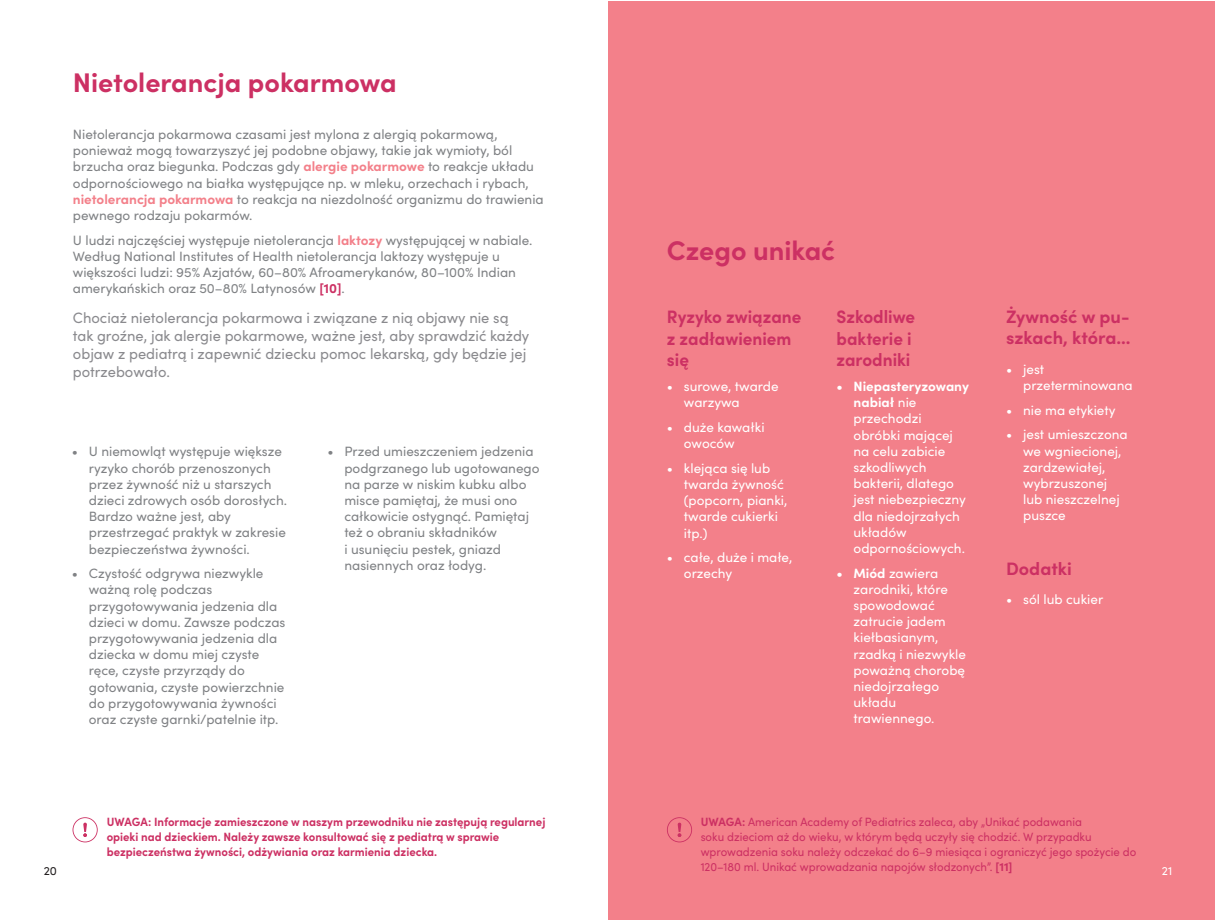
<style>
.page{position:relative;width:1215px;height:920px;background:#fff}
.page>*{position:absolute;margin:0;border:0;box-sizing:border-box;transform-origin:0 0}
.t1{font:700 27px "Sofia Pro";color:#cc3063}
.H3_Red{font:700 18px/21.6px "Sofia Pro";color:#cc3063;scale:.95 1}
.H3_Red-2{font:700 18px/21px "Sofia Pro";color:#cc3063}
.Body_copy{font:15px/18px "Sofia Pro";color:#8a8a8e}
.Base{font:13.5px/16.2px "Sofia Pro";color:#808285}
.t2{font:13.5px/16.2px "Sofia Pro";color:#fff}
.t3{font:12px/15px "Sofia Pro";color:#cc3063;scale:.95 1}
.t4{font:700 12px/15px "Sofia Pro";color:#cc3063;scale:.95 1}
.t5{font:12px "Sofia Pro";color:#231f20}
.t6{font:12px "Sofia Pro";color:#fff}
.s1{font-weight:700;color:#f3808a}
.s2{font-weight:700;color:#cc3063}
.s3{font-weight:700}
</style>
<div class="page">
<svg style="left:73px;top:817px;width:25px;height:25px"></svg>
<div style="left:608px;top:2px;width:607px;height:918px;background:#f3808a"></div>
<svg style="left:667px;top:817px;width:25px;height:25px"></svg>
<p class="t1" style="left:73px;top:62px;width:325px">Nietolerancja pokarmowa</p>
<p class="Base" style="left:73px;top:125px;width:472px">Nietolerancja pokarmowa czasami jest mylona z alergią pokarmową, ponieważ mogą towarzyszyć jej podobne objawy, takie jak wymioty, ból brzucha oraz biegunka. Podczas gdy <span class="s1">alergie pokarmowe</span> to reakcje układu odpornościowego na białka występujące np. w mleku, orzechach i rybach, <span class="s1">nietolerancja pokarmowa</span> to reakcja na niezdolność organizmu do trawienia pewnego rodzaju pokarmów.</p>
<p class="Base" style="left:73px;top:231px;width:461px">U ludzi najczęściej występuje nietolerancja <span class="s1">laktozy</span> występującej w nabiale.<br>Według National Institutes of Health nietolerancja laktozy występuje u większości ludzi: 95% Azjatów, 60–80% Afroamerykanów, 80–100% Indian amerykańskich oraz 50–80% Latynosów <span class="s2">[10]</span>.</p>
<p class="Body_copy" style="left:73px;top:308px;width:458px">Chociaż nietolerancja pokarmowa i związane z nią objawy nie są tak groźne, jak alergie pokarmowe, ważne jest, aby sprawdzić każdy objaw z pediatrą i zapewnić dziecku pomoc lekarską, gdy będzie jej potrzebowało.</p>
<p class="Base" style="left:89px;top:443px;width:200px;text-indent:-17px">• U niemowląt występuje większe ryzyko chorób przenoszonych przez żywność niż u starszych dzieci zdrowych osób dorosłych.<br>Bardzo ważne jest, aby przestrzegać praktyk w zakresie bezpieczeństwa żywności.</p>
<p class="Base" style="left:89px;top:565px;width:198px;text-indent:-17px">• Czystość odgrywa niezwykle ważną rolę podczas przygotowywania jedzenia dla dzieci w domu. Zawsze podczas przygotowywania jedzenia dla dziecka w domu miej czyste ręce, czyste przyrządy do gotowania, czyste powierzchnie do przygotowywania żywności oraz czyste garnki/patelnie itp.</p>
<p class="Base" style="left:344px;top:443px;width:197px;text-indent:-17px">• Przed umieszczeniem jedzenia podgrzanego lub ugotowanego na parze w niskim kubku albo misce pamiętaj, że musi ono całkowicie ostygnąć. Pamiętaj też o obraniu składników<br>i usunięciu pestek, gniazd nasiennych oraz łodyg.</p>
<p class="t1" style="left:667px;top:229px;width:170px">Czego unikać</p>
<p class="H3_Red" style="left:667px;top:304px;width:143px">Ryzyko związane z zadławieniem się</p>
<p class="t2" style="left:684px;top:377px;width:96px;text-indent:-17px">• surowe, twarde warzywa</p>
<p class="t2" style="left:684px;top:418px;width:82px;text-indent:-17px">• duże kawałki owoców</p>
<p class="t2" style="left:684px;top:459px;width:105px;text-indent:-17px">• klejąca się lub twarda żywność (popcorn, pianki, twarde cukierki itp.)</p>
<p class="t2" style="left:684px;top:549px;width:110px;text-indent:-17px">• całe, duże i małe, orzechy</p>
<p class="H3_Red" style="left:837px;top:304px;width:84px">Szkodliwe bakterie i zarodniki</p>
<p class="t2" style="left:854px;top:377px;width:117px;text-indent:-17px"><span class="s3">• Niepasteryzowany nabiał</span> nie przechodzi obróbki mającej na celu zabicie szkodliwych bakterii, dlatego jest niebezpieczny dla niedojrzałych układów odpornościowych.</p>
<p class="t2" style="left:854px;top:564px;width:114px;text-indent:-17px"><span class="s3">• Miód</span> zawiera zarodniki, które spowodować zatrucie jadem kiełbasianym, rzadką i niezwykle poważną chorobę niedojrzałego układu trawiennego.</p>
<p class="H3_Red-2" style="left:1006px;top:305px;width:126px">Żywność w pu&shy;szkach, która...</p>
<p class="t2" style="left:1023px;top:360px;width:111px;text-indent:-17px">• jest przeterminowana</p>
<p class="t2" style="left:1006px;top:401px;width:111px">• nie ma etykiety</p>
<p class="t2" style="left:1023px;top:426px;width:106px;text-indent:-17px">• jest umieszczona we wgniecionej, zardzewiałej, wybrzuszonej lub nieszczelnej puszce</p>
<p class="H3_Red-2" style="left:1006px;top:556px;width:67px">Dodatki</p>
<p class="t2" style="left:1006px;top:591px;width:99px">• sól lub cukier</p>
<p class="t4" style="left:107px;top:813px;width:463px">UWAGA: Informacje zamieszczone w naszym przewodniku nie zastępują regularnej opieki nad dzieckiem. Należy zawsze konsultować się z pediatrą w sprawie bezpieczeństwa żywności, odżywiania oraz karmienia dziecka.</p>
<p class="t3" style="left:701px;top:813px;width:460px"><span class="s3">UWAGA:</span> American Academy of Pediatrics zaleca, aby „Unikać podawania<br>soku dzieciom aż do wieku, w którym będą uczyły się chodzić. W przypadku wprowadzenia soku należy odczekać do 6–9 miesiąca i ograniczyć jego spożycie do 120–180 ml. Unikać wprowadzania napojów słodzonych”. <span class="s3">[11]</span></p>
<p class="t5" style="left:44px;top:862px;width:15px">20</p>
<p class="t6" style="left:1162px;top:862px;width:12px">21</p>
</div>
